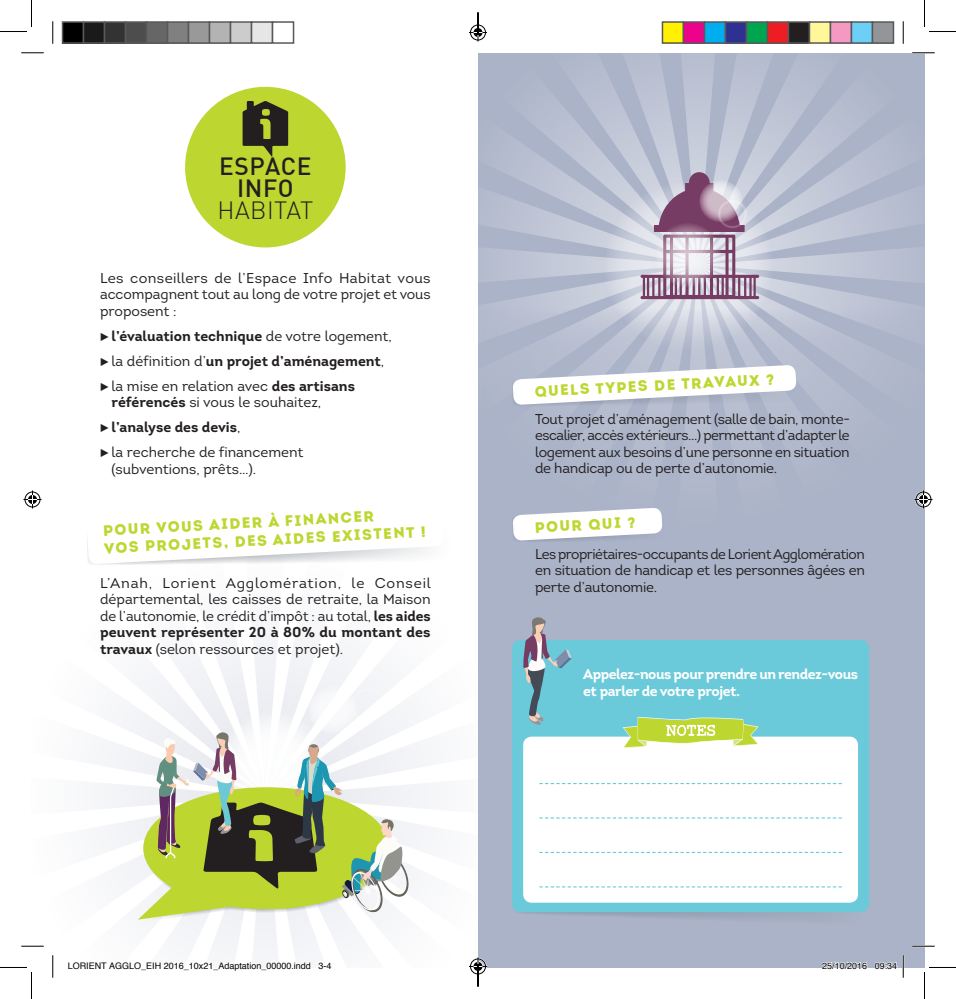
<style>
.page{position:relative;width:956px;height:999px;background:#fff}
.page>*{position:absolute;margin:0;border:0;box-sizing:border-box;transform-origin:0 0}
.t1{font:500 24.45px/21.8px "DIN";letter-spacing:.02em;color:#231f20;text-align:center}
.t2{font:300 24.45px "DIN Pro";letter-spacing:.02em;color:#231f20}
.t3{font:900 15px "Intro";color:#bed630}
.t4{font:14.25px/16.5px "Intro";letter-spacing:-.01em;color:#231f20;text-align:justify}
.t5{font:700 14.25px/25px "Intro";color:#231f20}
.t6{font:700 14.25px/16.5px "Intro";letter-spacing:-.03em;color:#fff}
.t7{font:9px "Helvetica";color:#000}
.s1{font-family:"Source Sans Pro";font-weight:900}
.s2{font-weight:400}
.s3{font-weight:700}
</style>
<div class="page">
<svg style="left:104px;top:634px;width:324px;height:325px"></svg>
<div style="left:478px;top:53px;width:446px;height:914px;background:#abb3c8"></div>
<svg style="left:487px;top:32px;width:423px;height:277px"></svg>
<svg style="left:604px;top:181px;width:170px;height:171px"></svg>
<svg style="left:640px;top:172px;width:119px;height:127px"></svg>
<svg style="left:654px;top:223px;width:67px;height:64px"></svg>
<svg style="left:699px;top:180px;width:44px;height:42px"></svg>
<div style="left:718px;top:200px;width:29px;height:28px;border:3px solid #fff;border-radius:50%"></div>
<div style="left:482px;top:309px;width:442px;height:326px;background:#abb3c8"></div>
<div style="left:185px;top:87px;width:161px;height:160px;background:#bed630;border-radius:50%"></div>
<svg style="left:243px;top:101px;width:45px;height:56px"></svg>
<svg style="left:513px;top:365px;width:286px;height:42px"></svg>
<svg style="left:513px;top:508px;width:150px;height:33px"></svg>
<svg style="left:87px;top:540px;width:341px;height:25px"></svg>
<div style="left:512px;top:640px;width:357px;height:272px;background:#6bcada;border-radius:9px"></div>
<svg style="left:523px;top:617px;width:49px;height:108px"></svg>
<div style="left:218px;top:710px;width:108px;height:106px;background:#f5f6f9;border-radius:50%"></div>
<div style="left:308px;top:686px;width:50px;height:48px;background:#f8f9fa;border-radius:50%"></div>
<div style="left:351px;top:688px;width:34px;height:34px;border:3px solid #fff;border-radius:50%"></div>
<svg style="left:138px;top:731px;width:271px;height:192px"></svg>
<div style="left:523px;top:736px;width:335px;height:166px;background:#fff;border-radius:9px"></div>
<svg style="left:514px;top:886px;width:352px;height:31px"></svg>
<svg style="left:539px;top:851px;width:303px;height:2px"></svg>
<svg style="left:539px;top:817px;width:303px;height:1px"></svg>
<svg style="left:539px;top:783px;width:303px;height:1px"></svg>
<svg style="left:623px;top:716px;width:135px;height:31px"></svg>
<hr style="left:912px;top:945px;width:23px;height:2px;background:#fff">
<hr style="left:902px;top:21px;width:2px;height:23px;background:#fff">
<svg style="left:21px;top:53px;width:23px;height:1px"></svg>
<svg style="left:912px;top:53px;width:23px;height:1px"></svg>
<svg style="left:21px;top:945px;width:23px;height:1px"></svg>
<svg style="left:912px;top:945px;width:23px;height:1px"></svg>
<svg style="left:53px;top:21px;width:1px;height:23px"></svg>
<svg style="left:53px;top:955px;width:1px;height:22px"></svg>
<svg style="left:903px;top:21px;width:1px;height:23px"></svg>
<svg style="left:0;top:0;width:32px;height:32px"></svg>
<svg style="left:0;top:967px;width:32px;height:31px"></svg>
<svg style="left:924px;top:0;width:32px;height:32px"></svg>
<svg style="left:924px;top:967px;width:32px;height:31px"></svg>
<svg style="left:24px;top:490px;width:18px;height:18px"></svg>
<svg style="left:914px;top:490px;width:18px;height:18px"></svg>
<div style="left:63px;top:22px;width:21px;height:21px;background:#000"></div>
<div style="left:62px;top:21px;width:22px;height:23px;border:2px solid #595959"></div>
<div style="left:84px;top:22px;width:21px;height:21px;background:#1a1a1a"></div>
<div style="left:83px;top:21px;width:22px;height:23px;border:2px solid #595959"></div>
<div style="left:105px;top:22px;width:21px;height:21px;background:#333"></div>
<div style="left:104px;top:21px;width:22px;height:23px;border:2px solid #595959"></div>
<div style="left:126px;top:22px;width:21px;height:21px;background:#4d4d4d"></div>
<div style="left:125px;top:21px;width:22px;height:23px;border:2px solid #595959"></div>
<div style="left:147px;top:22px;width:21px;height:21px;background:#666"></div>
<div style="left:146px;top:21px;width:22px;height:23px;border:2px solid #595959"></div>
<div style="left:168px;top:22px;width:21px;height:21px;background:#808080"></div>
<div style="left:167px;top:21px;width:22px;height:23px;border:2px solid #595959"></div>
<div style="left:189px;top:22px;width:21px;height:21px;background:#999"></div>
<div style="left:188px;top:21px;width:22px;height:23px;border:2px solid #595959"></div>
<div style="left:210px;top:22px;width:21px;height:21px;background:#b3b3b3"></div>
<div style="left:209px;top:21px;width:22px;height:23px;border:2px solid #595959"></div>
<div style="left:231px;top:22px;width:21px;height:21px;background:#ccc"></div>
<div style="left:230px;top:21px;width:22px;height:23px;border:2px solid #595959"></div>
<div style="left:252px;top:22px;width:21px;height:21px;background:#e6e6e6"></div>
<div style="left:251px;top:21px;width:22px;height:23px;border:2px solid #595959"></div>
<div style="left:272px;top:21px;width:22px;height:23px;border:2px solid #595959"></div>
<div style="left:662px;top:22px;width:21px;height:21px;background:#fff101"></div>
<div style="left:662px;top:21px;width:22px;height:23px;border:2px solid #595959"></div>
<div style="left:683px;top:22px;width:21px;height:21px;background:#ed028c"></div>
<div style="left:683px;top:21px;width:22px;height:23px;border:2px solid #595959"></div>
<div style="left:704px;top:22px;width:21px;height:21px;background:#00aeef"></div>
<div style="left:704px;top:21px;width:22px;height:23px;border:2px solid #595959"></div>
<div style="left:725px;top:22px;width:21px;height:21px;background:#2e3092"></div>
<div style="left:725px;top:21px;width:22px;height:23px;border:2px solid #595959"></div>
<div style="left:746px;top:22px;width:21px;height:21px;background:#00a54f"></div>
<div style="left:746px;top:21px;width:22px;height:23px;border:2px solid #595959"></div>
<div style="left:767px;top:22px;width:21px;height:21px;background:#ee1d23"></div>
<div style="left:767px;top:21px;width:22px;height:23px;border:2px solid #595959"></div>
<div style="left:788px;top:22px;width:21px;height:21px;background:#231f20"></div>
<div style="left:788px;top:21px;width:22px;height:23px;border:2px solid #595959"></div>
<div style="left:809px;top:22px;width:21px;height:21px;background:#fff79a"></div>
<div style="left:809px;top:21px;width:22px;height:23px;border:2px solid #595959"></div>
<div style="left:830px;top:22px;width:21px;height:21px;background:#f499c2"></div>
<div style="left:830px;top:21px;width:22px;height:23px;border:2px solid #595959"></div>
<div style="left:851px;top:22px;width:21px;height:21px;background:#6bcff6"></div>
<div style="left:851px;top:21px;width:22px;height:23px;border:2px solid #595959"></div>
<div style="left:872px;top:22px;width:21px;height:21px;background:#939598"></div>
<div style="left:872px;top:21px;width:22px;height:23px;border:2px solid #595959"></div>
<svg style="left:822px;top:961px;width:46px;height:7px"></svg>
<svg style="left:874px;top:955px;width:30px;height:22px"></svg>
<svg style="left:469px;top:12px;width:18px;height:30px"></svg>
<svg style="left:469px;top:957px;width:18px;height:29px"></svg>
<h1 class="t1" style="left:219px;top:154px;width:94px">ESPACE<br>INFO</h1>
<h1 class="t2" style="left:217px;top:194px;width:97px">HABITAT</h1>
<p class="t4" style="left:100px;top:269px;width:332px">Les conseillers de l’Espace Info Habitat vous accompagnent tout au long de votre projet et vous proposent :</p>
<p class="t5" style="left:100px;top:323px;width:293px"><span class="s1">▶</span> l’évaluation technique <span class="s2">de votre logement, </span><span class="s1">▶</span> <span class="s2">la définition d’</span>un projet d’aménagement<span class="s2">, </span><span class="s1">▶</span> <span class="s2">la mise en relation avec</span> des artisans</p>
<p class="t4" style="left:100px;top:390px;width:223px;line-height:25px;text-align:left;text-indent:12px"><span class="s3">référencés</span> si vous le souhaitez, <span class="s1">▶</span> <span class="s3">l’analyse des devis</span>,<br><span class="s1">▶</span> la recherche de financement</p>
<p class="t4" style="left:112px;top:460px;width:146px">(subventions, prêts…).</p>
<p class="t3" style="left:534px;top:381px;width:241px;rotate:-3deg">QUELS TYPES DE TRAVAUX ?</p>
<p class="t4" style="left:535px;top:410px;width:316px">Tout projet d’aménagement (salle de bain, monte&shy;escalier, accès extérieurs…) permettant d’adapter le logement aux besoins d’une personne en situation de handicap ou de perte d’autonomie.</p>
<p class="t3" style="left:103px;top:520px;width:273px;rotate:-3deg">POUR VOUS AIDER À FINANCER</p>
<p class="t3" style="left:534px;top:517px;width:102px;rotate:-3deg">POUR QUI ?</p>
<p class="t3" style="left:104px;top:538px;width:323px;rotate:-3deg">VOS PROJETS, DES AIDES EXISTENT !</p>
<p class="t4" style="left:535px;top:546px;width:331px">Les propriétaires-occupants de Lorient Agglomération en situation de handicap et les personnes âgées en perte d’autonomie.</p>
<p class="t4" style="left:100px;top:574px;width:332px">L’Anah, Lorient Agglomération, le Conseil départemental, les caisses de retraite, la Maison de l’autonomie, le crédit d’impôt : au total, <span class="s3">les aides peuvent représenter 20 à 80% du montant des travaux</span> (selon ressources et projet).</p>
<p class="t6" style="left:583px;top:665px;width:276px">Appelez-nous pour prendre un rendez-vous et parler de votre projet.</p>
<p class="t7" style="left:68px;top:958px;width:265px">LORIENT AGGLO_EIH 2016_10x21_Adaptation_00000.indd 3-4</p>
<p class="t7" style="left:822px;top:958px;width:77px">25/10/2016 09:34</p>
</div>
